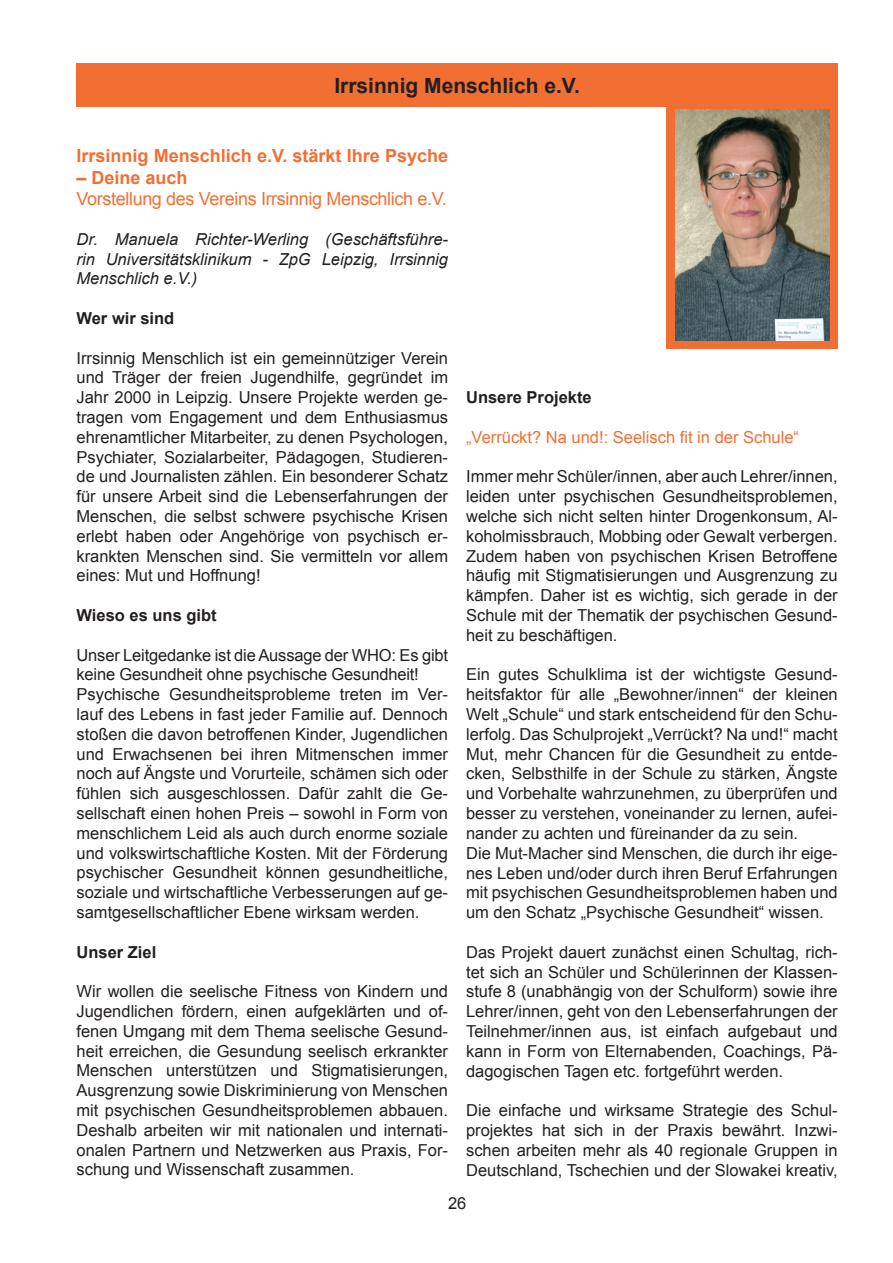
<style>
.page{position:relative;width:893px;height:1263px;background:#fff}
.page>*{position:absolute;margin:0;border:0;box-sizing:border-box;transform-origin:0 0}
.t1{font:700 21px "Arial";color:#231f20}
.t2{font:700 18px "Arial";color:#f26f33}
.t3{font:18px "Arial";letter-spacing:-.02em;color:#f26f33}
.t4{font:16.5px/19.8px "Arial";color:#231f20;text-align:justify}
.t5{font:italic 16.5px/19.8px "Arial";color:#231f20;text-align:justify}
.t6{font:700 16.5px "Arial";color:#231f20}
.t7{font:16.5px "Arial";color:#f26f33}
</style>
<div class="page">
<div style="left:77px;top:64px;width:761px;height:43px;background:#f26f33"></div>
<div style="left:666px;top:100px;width:172px;height:249px;background:#f26f33"></div>
<img style="left:675px;top:109px;width:154px;height:231px">
<p class="t1" style="left:334px;top:71px;width:247px">Irrsinnig Menschlich e.V.</p>
<p class="t2" style="left:77px;top:144px;width:373px">Irrsinnig Menschlich e.V. stärkt Ihre Psyche</p>
<p class="t2" style="left:77px;top:165px;width:113px">– Deine auch</p>
<p class="t3" style="left:77px;top:187px;width:372px">Vorstellung des Vereins Irrsinnig Menschlich e.V.</p>
<p class="t5" style="left:77px;top:229px;width:373px">Dr. Manuela Richter-Werling (Geschäftsführe&shy;rin Universitätsklinikum - ZpG Leipzig, Irrsinnig Menschlich e.V.)</p>
<p class="t6" style="left:77px;top:307px;width:99px">Wer wir sind</p>
<p class="t4" style="left:77px;top:348px;width:373px">Irrsinnig Menschlich ist ein gemeinnütziger Verein und Träger der freien Jugendhilfe, gegründet im Jahr 2000 in Leipzig. Unsere Projekte werden ge&shy;tragen vom Engagement und dem Enthusiasmus ehrenamtlicher Mitarbeiter, zu denen Psychologen, Psychiater, Sozialarbeiter, Pädagogen, Studieren&shy;de und Journalisten zählen. Ein besonderer Schatz für unsere Arbeit sind die Lebenserfahrungen der Menschen, die selbst schwere psychische Krisen erlebt haben oder Angehörige von psychisch er&shy;krankten Menschen sind. Sie vermitteln vor allem eines: Mut und Hoffnung!</p>
<p class="t6" style="left:77px;top:604px;width:142px">Wieso es uns gibt</p>
<p class="t4" style="left:77px;top:645px;width:373px;text-align:left">Unser Leitgedanke ist die Aussage der WHO: Es gibt keine Gesundheit ohne psychische Gesundheit!<br>Psychische Gesundheitsprobleme treten im Ver&shy;lauf des Lebens in fast jeder Familie auf. Dennoch stoßen die davon betroffenen Kinder, Jugendlichen und Erwachsenen bei ihren Mitmenschen immer noch auf Ängste und Vorurteile, schämen sich oder fühlen sich ausgeschlossen. Dafür zahlt die Ge&shy;sellschaft einen hohen Preis – sowohl in Form von menschlichem Leid als auch durch enorme soziale und volkswirtschaftliche Kosten. Mit der Förderung psychischer Gesundheit können gesundheitliche, soziale und wirtschaftliche Verbesserungen auf ge&shy;samtgesellschaftlicher Ebene wirksam werden.</p>
<p class="t6" style="left:77px;top:941px;width:81px">Unser Ziel</p>
<p class="t4" style="left:77px;top:982px;width:373px">Wir wollen die seelische Fitness von Kindern und Jugendlichen fördern, einen aufgeklärten und of&shy;fenen Umgang mit dem Thema seelische Gesund&shy;heit erreichen, die Gesundung seelisch erkrankter Menschen unterstützen und Stigmatisierungen, Ausgrenzung sowie Diskriminierung von Menschen mit psychischen Gesundheitsproblemen abbauen.<br>Deshalb arbeiten wir mit nationalen und internati&shy;onalen Partnern und Netzwerken aus Praxis, For&shy;schung und Wissenschaft zusammen.</p>
<p class="t6" style="left:466px;top:387px;width:127px">Unsere Projekte</p>
<p class="t7" style="left:466px;top:426px;width:334px">„Verrückt? Na und!: Seelisch fit in der Schule“</p>
<p class="t4" style="left:466px;top:467px;width:373px">Immer mehr Schüler/innen, aber auch Lehrer/innen, leiden unter psychischen Gesundheitsproblemen, welche sich nicht selten hinter Drogenkonsum, Al&shy;koholmissbrauch, Mobbing oder Gewalt verbergen.<br>Zudem haben von psychischen Krisen Betroffene häufig mit Stigmatisierungen und Ausgrenzung zu kämpfen. Daher ist es wichtig, sich gerade in der Schule mit der Thematik der psychischen Gesund&shy;heit zu beschäftigen.</p>
<p class="t4" style="left:466px;top:665px;width:373px;text-align:left">Ein gutes Schulklima ist der wichtigste Gesund&shy;heitsfaktor für alle „Bewohner/innen“ der kleinen Welt „Schule“ und stark entscheidend für den Schu&shy;lerfolg. Das Schulprojekt „Verrückt? Na und!“ macht Mut, mehr Chancen für die Gesundheit zu entde&shy;cken, Selbsthilfe in der Schule zu stärken, Ängste und Vorbehalte wahrzunehmen, zu überprüfen und besser zu verstehen, voneinander zu lernen, aufei&shy;nander zu achten und füreinander da zu sein.<br>Die Mut-Macher sind Menschen, die durch ihr eige&shy;nes Leben und/oder durch ihren Beruf Erfahrungen mit psychischen Gesundheitsproblemen haben und um den Schatz „Psychische Gesundheit“ wissen.</p>
<p class="t4" style="left:466px;top:942px;width:373px">Das Projekt dauert zunächst einen Schultag, rich&shy;tet sich an Schüler und Schülerinnen der Klassen&shy;stufe 8 (unabhängig von der Schulform) sowie ihre Lehrer/innen, geht von den Lebenserfahrungen der Teilnehmer/innen aus, ist einfach aufgebaut und kann in Form von Elternabenden, Coachings, Pä&shy;dagogischen Tagen etc. fortgeführt werden.</p>
<p class="t4" style="left:466px;top:1100px;width:373px">Die einfache und wirksame Strategie des Schul&shy;projektes hat sich in der Praxis bewährt. Inzwi&shy;schen arbeiten mehr als 40 regionale Gruppen in Deutschland, Tschechien und der Slowakei kreativ,</p>
<p class="t4" style="left:448px;top:1193px;width:20px">26</p>
</div>
